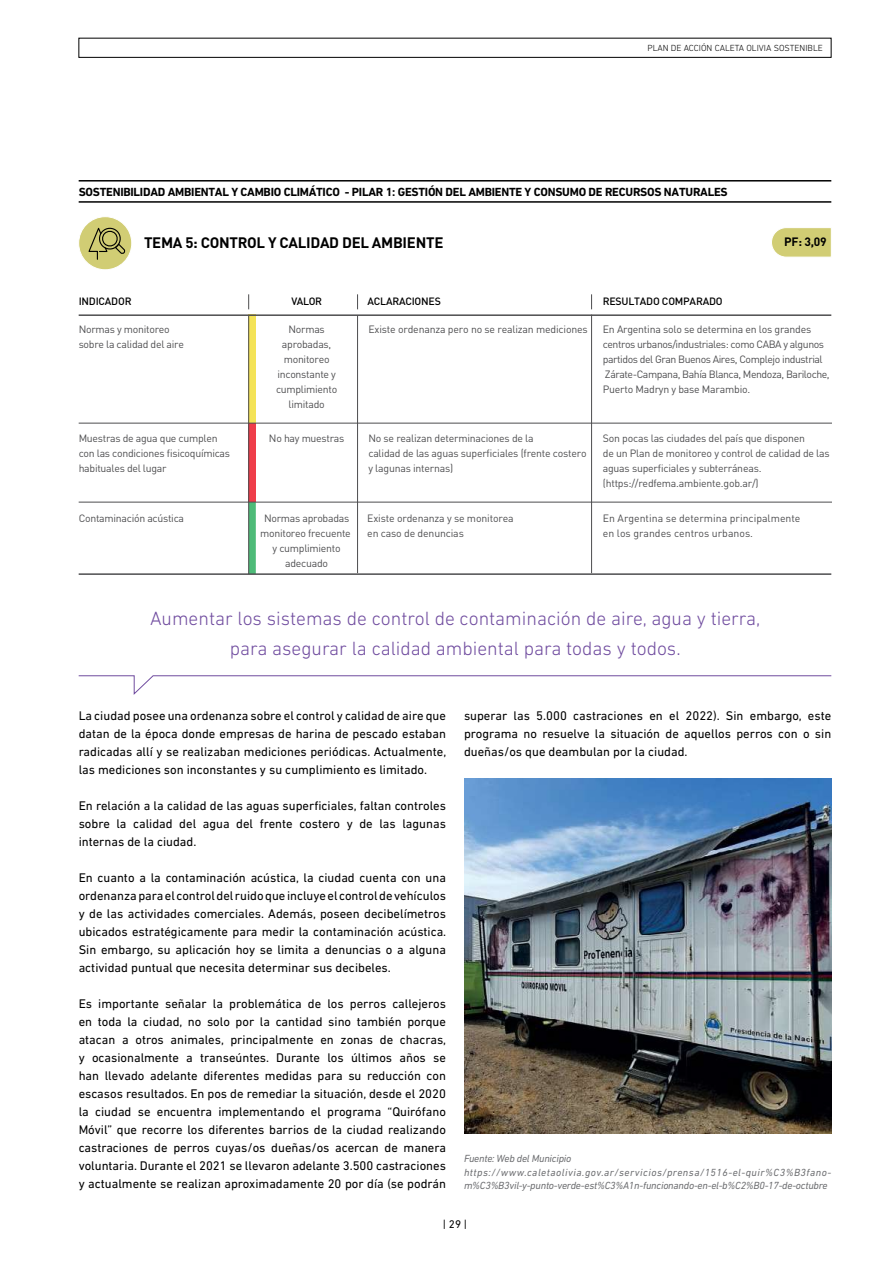
<style>
.page{position:relative;width:893px;height:1263px;background:#fff}
.page>*{position:absolute;margin:0;border:0;box-sizing:border-box;transform-origin:0 0}
.t1{font:300 19.5px/30px "DIN Next LT Pro";color:#704c9f;text-align:center}
.t2{font:700 15px "DIN Pro";letter-spacing:-.02em;color:#000}
.t3{font:12.75px/18px "DIN Next LT Pro";color:#000;text-align:justify}
.t4{font:700 12px "DIN Next LT Pro";letter-spacing:-.02em;color:#000}
.t5{font:700 12px "DIN Pro";color:#000}
.t6{font:11.25px "DIN Next LT Pro";color:#000}
.t7{font:10.5px/15px "DIN Pro";letter-spacing:-.02em;color:#4d4d4f}
.t8{font:10.5px/15px "DIN Pro";letter-spacing:-.04em;color:#4d4d4f}
.t9{font:italic 10.5px/13.5px "DIN Next LT Pro";letter-spacing:-.02em;color:#6d6e71}
.t10{font:10.5px/15px "DIN Pro";color:#4d4d4f}
.t11{font:500 10.5px "DIN Pro";letter-spacing:-.02em;color:#000}
.t12{font:300 9px "DIN Next LT Pro";color:#000}
</style>
<div class="page">
<div style="left:79px;top:38px;width:752px;height:20px;border:1px solid #000"></div>
<img style="left:464px;top:778px;width:367px;height:355px">
<div style="left:249px;top:423px;width:7px;height:79px;background:#ef3d4a"></div>
<div style="left:249px;top:315px;width:7px;height:108px;background:#f4e357"></div>
<svg style="left:249px;top:503px;width:7px;height:70px"></svg>
<hr style="left:79px;top:314px;width:752px;height:2px;background:#4d4d4f">
<svg style="left:248px;top:294px;width:1px;height:15px"></svg>
<svg style="left:357px;top:294px;width:1px;height:15px"></svg>
<svg style="left:591px;top:294px;width:1px;height:15px"></svg>
<svg style="left:772px;top:228px;width:59px;height:29px"></svg>
<hr style="left:357px;top:315px;width:1px;height:258px;background:#4d4d4f">
<hr style="left:591px;top:315px;width:1px;height:258px;background:#4d4d4f">
<hr style="left:248px;top:316px;width:1px;height:258px;background:#4d4d4f">
<div style="left:79px;top:217px;width:53px;height:53px;background:#d1cd74;border-radius:50%"></div>
<div style="left:79px;top:216px;width:53px;height:54px;border:1px solid #fff;border-radius:50%"></div>
<hr style="left:79px;top:502px;width:752px;height:1px;background:#4d4d4f">
<hr style="left:79px;top:423px;width:752px;height:1px;background:#4d4d4f">
<hr style="left:79px;top:180px;width:752px;height:2px;background:#000">
<hr style="left:79px;top:201px;width:752px;height:2px;background:#000">
<svg style="left:88px;top:225px;width:38px;height:35px"></svg>
<hr style="left:79px;top:573px;width:752px;height:2px;background:#4d4d4f">
<svg style="left:78px;top:675px;width:754px;height:20px"></svg>
<p class="t12" style="left:647px;top:43px;width:177px">PLAN DE ACCIÓN CALETA OLIVIA SOSTENIBLE</p>
<p class="t4" style="left:79px;top:185px;width:651px">SOSTENIBILIDAD AMBIENTAL Y CAMBIO CLIMÁTICO - PILAR 1: GESTIÓN DEL AMBIENTE Y CONSUMO DE RECURSOS NATURALES</p>
<p class="t2" style="left:144px;top:232px;width:301px">TEMA 5: CONTROL Y CALIDAD DEL AMBIENTE</p>
<p class="t5" style="left:784px;top:234px;width:44px">PF: 3,09</p>
<p class="t11" style="left:79px;top:294px;width:54px">INDICADOR</p>
<p class="t7" style="left:79px;top:322px;width:107px">Normas y monitoreo sobre la calidad del aire</p>
<p class="t7" style="left:276px;top:322px;width:63px;text-align:center">Normas aprobadas, monitoreo inconstante y cumplimiento limitado</p>
<p class="t7" style="left:368px;top:322px;width:221px">Existe ordenanza pero no se realizan mediciones</p>
<p class="t8" style="left:603px;top:322px;width:228px">En Argentina solo se determina en los grandes centros urbanos/industriales: como CABA y algunos partidos del Gran Buenos Aires, Complejo industrial Zárate-Campana, Bahía Blanca, Mendoza, Bariloche, Puerto Madryn y base Marambio.</p>
<p class="t11" style="left:367px;top:294px;width:75px">ACLARACIONES</p>
<p class="t11" style="left:603px;top:294px;width:121px">RESULTADO COMPARADO</p>
<p class="t11" style="left:291px;top:294px;width:32px">VALOR</p>
<p class="t7" style="left:79px;top:430px;width:153px">Muestras de agua que cumplen con las condiciones fisicoquímicas habituales del lugar</p>
<p class="t7" style="left:79px;top:510px;width:107px">Contaminación acústica</p>
<p class="t7" style="left:269px;top:430px;width:77px">No hay muestras</p>
<p class="t7" style="left:260px;top:510px;width:92px;text-align:center">Normas aprobadas monitoreo frecuente y cumplimiento adecuado</p>
<p class="t7" style="left:368px;top:430px;width:220px">No se realizan determinaciones de la<br>calidad de las aguas superficiales (frente costero y lagunas internas)</p>
<p class="t7" style="left:603px;top:430px;width:228px">Son pocas las ciudades del país que disponen<br>de un Plan de monitoreo y control de calidad de las aguas superficiales y subterráneas. (https://redfema.ambiente.gob.ar/)</p>
<p class="t7" style="left:367px;top:510px;width:148px">Existe ordenanza y se monitorea en caso de denuncias</p>
<p class="t10" style="left:603px;top:510px;width:199px">En Argentina se determina principalmente en los grandes centros urbanos.</p>
<h1 class="t1" style="left:150px;top:603px;width:612px">Aumentar los sistemas de control de contaminación de aire, agua y tierra, para asegurar la calidad ambiental para todas y todos.</h1>
<p class="t3" style="left:79px;top:707px;width:369px">La ciudad posee una ordenanza sobre el control y calidad de aire que datan de la época donde empresas de harina de pescado estaban radicadas allí y se realizaban mediciones periódicas. Actualmente, las mediciones son inconstantes y su cumplimiento es limitado.</p>
<p class="t3" style="left:79px;top:797px;width:369px">En relación a la calidad de las aguas superficiales, faltan controles sobre la calidad del agua del frente costero y de las lagunas internas de la ciudad.</p>
<p class="t3" style="left:79px;top:869px;width:369px">En cuanto a la contaminación acústica, la ciudad cuenta con una ordenanza para el control del ruido que incluye el control de vehículos y de las actividades comerciales. Además, poseen decibelímetros ubicados estratégicamente para medir la contaminación acústica.<br>Sin embargo, su aplicación hoy se limita a denuncias o a alguna actividad puntual que necesita determinar sus decibeles.</p>
<p class="t3" style="left:79px;top:995px;width:369px">Es importante señalar la problemática de los perros callejeros en toda la ciudad, no solo por la cantidad sino también porque atacan a otros animales, principalmente en zonas de chacras, y ocasionalmente a transeúntes. Durante los últimos años se han llevado adelante diferentes medidas para su reducción con escasos resultados. En pos de remediar la situación, desde el 2020 la ciudad se encuentra implementando el programa “Quirófano Móvil” que recorre los diferentes barrios de la ciudad realizando castraciones de perros cuyas/os dueñas/os acercan de manera voluntaria. Durante el 2021 se llevaron adelante 3.500 castraciones y actualmente se realizan aproximadamente 20 por día (se podrán</p>
<p class="t3" style="left:464px;top:707px;width:369px">superar las 5.000 castraciones en el 2022). Sin embargo, este programa no resuelve la situación de aquellos perros con o sin dueñas/os que deambulan por la ciudad.</p>
<p class="t9" style="left:464px;top:1152px;width:369px">Fuente: Web del Municipio https://www.caletaolivia.gov.ar/servicios/prensa/1516-el-quir%C3%B3fano&shy;m%C3%B3vil-y-punto-verde-est%C3%A1n-funcionando-en-el-b%C2%B0-17-de-octubre</p>
<p class="t6" style="left:443px;top:1218px;width:26px">| 29 |</p>
</div>
